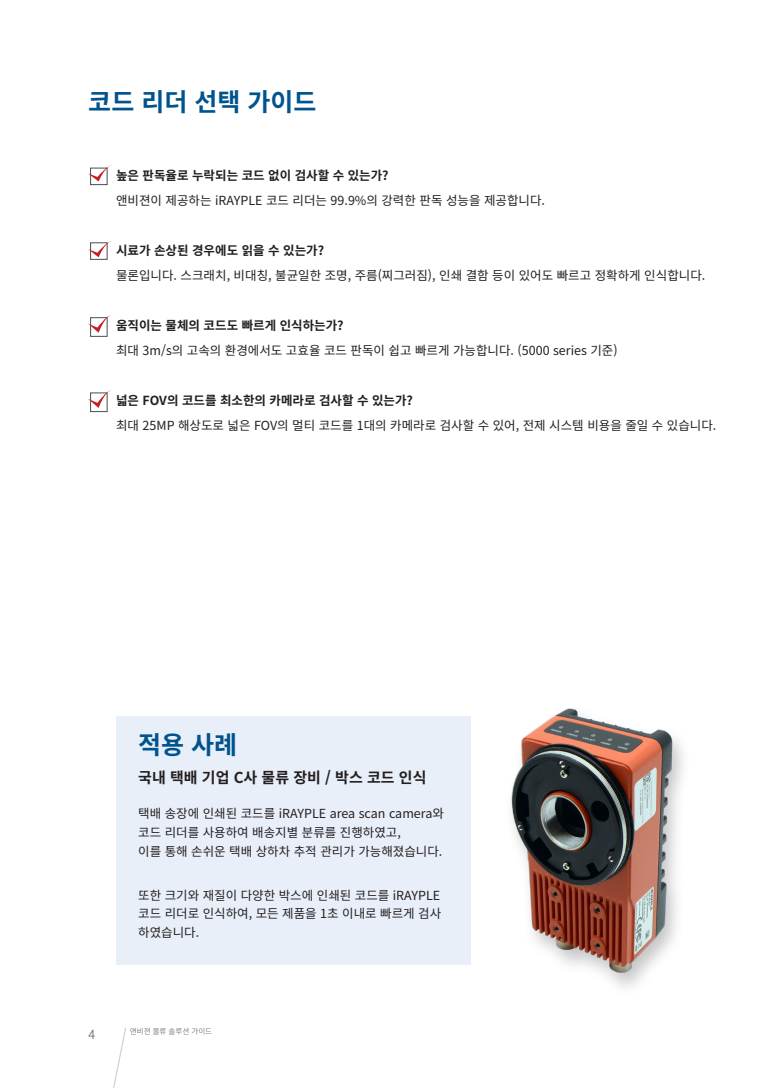
<style>
.page{position:relative;width:780px;height:1088px;background:#fff}
.page>*{position:absolute;margin:0;border:0;box-sizing:border-box;transform-origin:0 0}
.t1{font:700 25px "Noto Sans CJ Kkr";color:#00548e}
.t2{font:700 15px "Noto Sans CJ Kkr";color:#231f20}
.t3{font:12.5px/18.8px "Noto Sans CJ Kkr";color:#231f20;text-align:justify}
.t4{font:700 12.5px "Noto Sans CJ Kkr";color:#231f20}
.t5{font:300 12.5px "Noto Sans CJ Kkr";color:#4b4c4d}
.t6{font:300 7.5px "Noto Sans CJ Kkr";color:#4b4c4d}
</style>
<div class="page">
<svg style="left:113px;top:1028px;width:13px;height:60px"></svg>
<div style="left:90px;top:168px;width:17px;height:17px;border:1px solid #4b4c4d"></div>
<svg style="left:88px;top:165px;width:24px;height:17px"></svg>
<svg style="left:88px;top:241px;width:24px;height:16px"></svg>
<svg style="left:88px;top:315px;width:23px;height:18px"></svg>
<div style="left:90px;top:393px;width:17px;height:19px;border:1px solid #4b4c4d"></div>
<svg style="left:88px;top:390px;width:23px;height:18px"></svg>
<img style="left:511px;top:708px;width:173px;height:280px">
<div style="left:116px;top:716px;width:354px;height:248px;background:#e9eff8"></div>
<p class="t1" style="left:88px;top:87px;width:229px">코드 리더 선택 가이드</p>
<p class="t4" style="left:116px;top:169px;width:274px">높은 판독율로 누락되는 코드 없이 검사할 수 있는가?</p>
<p class="t3" style="left:116px;top:192px;width:430px">앤비젼이 제공하는 iRAYPLE 코드 리더는 99.9%의 강력한 판독 성능을 제공합니다.</p>
<p class="t4" style="left:116px;top:244px;width:209px">시료가 손상된 경우에도 읽을 수 있는가?</p>
<p class="t3" style="left:116px;top:267px;width:590px">물론입니다. 스크래치, 비대칭, 불균일한 조명, 주름(찌그러짐), 인쇄 결함 등이 있어도 빠르고 정확하게 인식합니다.</p>
<p class="t4" style="left:116px;top:319px;width:229px">움직이는 물체의 코드도 빠르게 인식하는가?</p>
<p class="t3" style="left:116px;top:342px;width:503px">최대 3m/s의 고속의 환경에서도 고효율 코드 판독이 쉽고 빠르게 가능합니다. (5000 series 기준)</p>
<p class="t4" style="left:116px;top:394px;width:298px">넓은 FOV의 코드를 최소한의 카메라로 검사할 수 있는가?</p>
<p class="t3" style="left:116px;top:417px;width:601px">최대 25MP 해상도로 넓은 FOV의 멀티 코드를 1대의 카메라로 검사할 수 있어, 전제 시스템 비용을 줄일 수 있습니다.</p>
<p class="t1" style="left:138px;top:731px;width:101px">적용 사례</p>
<p class="t2" style="left:138px;top:769px;width:290px">국내 택배 기업 C사 물류 장비 / 박스 코드 인식</p>
<p class="t3" style="left:138px;top:805px;width:307px">택배 송장에 인쇄된 코드를 iRAYPLE area scan camera와</p>
<p class="t3" style="left:138px;top:823px;width:264px">코드 리더를 사용하여 배송지별 분류를 진행하였고,</p>
<p class="t3" style="left:138px;top:842px;width:305px">이를 통해 손쉬운 택배 상하차 추적 관리가 가능해졌습니다.</p>
<p class="t3" style="left:138px;top:886px;width:304px">또한 크기와 재질이 다양한 박스에 인쇄된 코드를 iRAYPLE 코드 리더로 인식하여, 모든 제품을 1초 이내로 빠르게 검사 하였습니다.</p>
<p class="t5" style="left:89px;top:1027px;width:8px">4</p>
<p class="t6" style="left:130px;top:1027px;width:84px">앤비젼 물류 솔루션 가이드</p>
</div>
